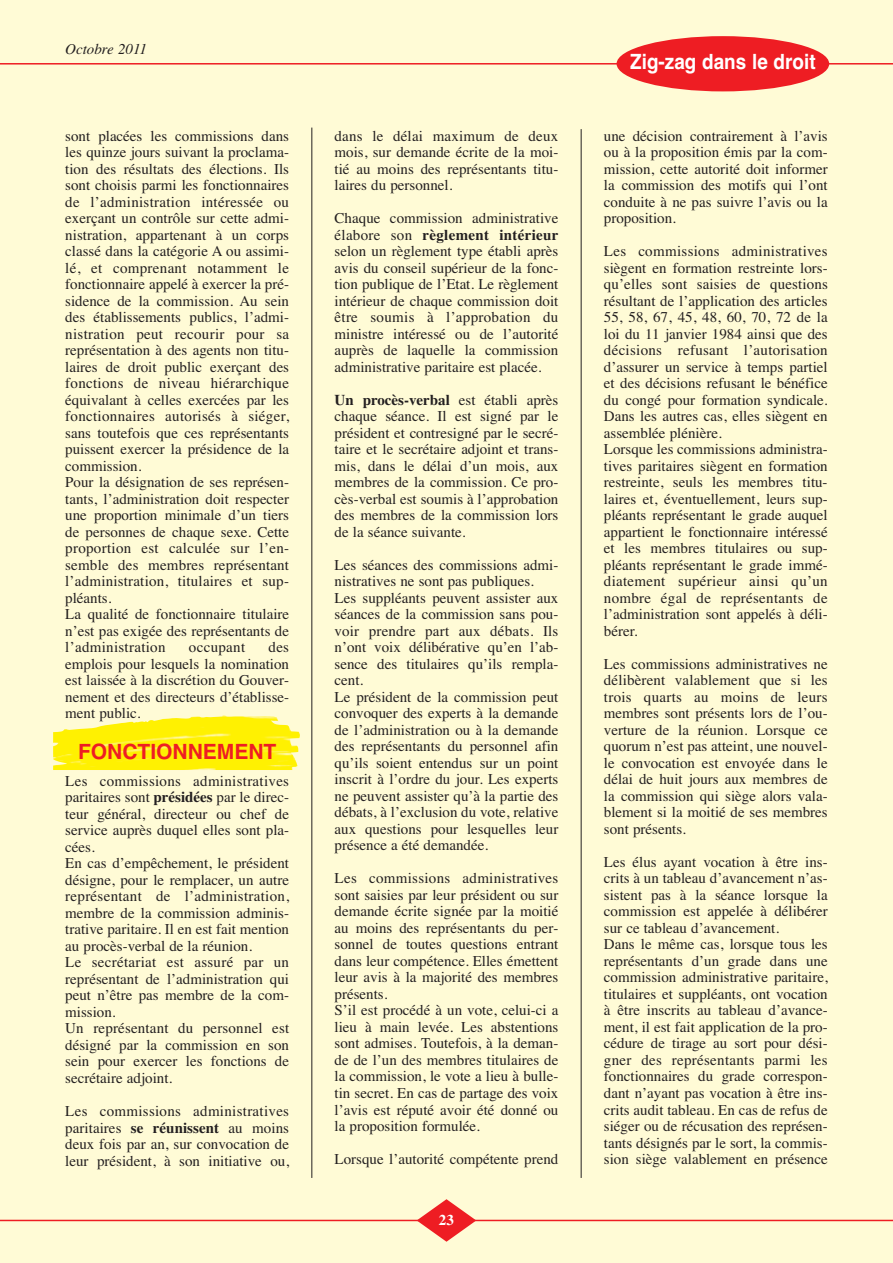
<style>
.page{position:relative;width:893px;height:1263px;background:#fffbd6}
.page>*{position:absolute;margin:0;border:0;box-sizing:border-box;transform-origin:0 0}
.t1{font:700 21px "Helvetica";color:#fff;scale:.9 1}
.t2{font:700 21px "Helvetica";color:#ee1d23}
.t3{font:15px/16.5px "Times";color:#231f20;text-align:justify}
.t4{font:italic 15px "Times";color:#231f20}
.t5{font:15px "Times";letter-spacing:.02em;color:#231f20}
.t6{font:700 15px "Times";color:#fff}
.s1{font-weight:700}
</style>
<div class="page">
<img style="left:53px;top:715px;width:247px;height:55px">
<hr style="left:312px;top:128px;width:1px;height:1050px;background:#231f20">
<hr style="left:581px;top:129px;width:1px;height:1049px;background:#231f20">
<hr style="left:0;top:1220px;width:893px;height:1px;background:#ee1d23">
<hr style="left:0;top:63px;width:893px;height:2px;background:#ee1d23">
<svg style="left:417px;top:1199px;width:59px;height:43px"></svg>
<div style="left:617px;top:36px;width:212px;height:55px;background:#ee1d23;border-radius:50%"></div>
<p class="t4" style="left:65px;top:40px;width:83px">Octobre 2011</p>
<p class="t3" style="left:65px;top:128px;width:225px;text-align:left">sont placées les commissions dans les quinze jours suivant la proclama&shy;tion des résultats des élections. Ils sont choisis parmi les fonctionnaires de l’administration intéressée ou exerçant un contrôle sur cette admi&shy;nistration, appartenant à un corps classé dans la catégorie A ou assimi&shy;lé, et comprenant notamment le fonctionnaire appelé à exercer la pré&shy;sidence de la commission. Au sein des établissements publics, l’admi&shy;nistration peut recourir pour sa représentation à des agents non titu&shy;laires de droit public exerçant des fonctions de niveau hiérarchique équivalant à celles exercées par les fonctionnaires autorisés à siéger, sans toutefois que ces représentants puissent exercer la présidence de la commission.<br>Pour la désignation de ses représen&shy;tants, l’administration doit respecter une proportion minimale d’un tiers de personnes de chaque sexe. Cette proportion est calculée sur l’en&shy;semble des membres représentant l’administration, titulaires et sup&shy;pléants.<br>La qualité de fonctionnaire titulaire n’est pas exigée des représentants de l’administration</p>
<p class="t3" style="left:65px;top:640px;width:225px;text-indent:203px">des emplois pour lesquels la nomination est laissée à la discrétion du Gouver&shy;nement et des directeurs d’établisse&shy;ment public.</p>
<h1 class="t2" style="left:78px;top:737px;width:200px">FONCTIONNEMENT</h1>
<p class="t3" style="left:65px;top:773px;width:225px;text-align:left">Les commissions administratives paritaires sont <span class="s1">présidées</span> par le direc&shy;teur général, directeur ou chef de service auprès duquel elles sont pla&shy;cées.<br>En cas d’empêchement, le président désigne, pour le remplacer, un autre représentant de l’administration, membre de la commission adminis&shy;trative paritaire. Il en est fait mention au procès-verbal de la réunion.<br>Le secrétariat est assuré par un représentant de l’administration qui peut n’être pas membre de la com&shy;mission.<br>Un représentant du personnel est désigné par la commission en son sein pour exercer les fonctions de secrétaire adjoint.</p>
<p class="t3" style="left:65px;top:1103px;width:225px">Les commissions administratives paritaires <span class="s1">se réunissent</span> au moins deux fois par an, sur convocation de leur président, à son initiative ou,</p>
<p class="t5" style="left:189px;top:638px;width:58px">occupant</p>
<p class="t3" style="left:335px;top:128px;width:225px">dans le délai maximum de deux mois, sur demande écrite de la moi&shy;tié au moins des représentants titu&shy;laires du personnel.</p>
<p class="t3" style="left:335px;top:211px;width:225px">Chaque commission administrative élabore son <span class="s1">règlement intérieur </span>selon un règlement type établi après avis du conseil supérieur de la fonc&shy;tion publique de l’Etat. Le règlement intérieur de chaque commission doit être soumis à l’approbation du ministre intéressé ou de l’autorité auprès de laquelle la commission administrative paritaire est placée.</p>
<p class="t3" style="left:335px;top:392px;width:225px"><span class="s1">Un procès-verbal</span> est établi après chaque séance. Il est signé par le président et contresigné par le secré&shy;taire et le secrétaire adjoint et trans&shy;mis, dans le délai d’un mois, aux membres de la commission. Ce pro&shy;cès-verbal est soumis à l’approbation des membres de la commission lors de la séance suivante.</p>
<p class="t3" style="left:335px;top:557px;width:225px;text-align:left">Les séances des commissions admi&shy;nistratives ne sont pas publiques.<br>Les suppléants peuvent assister aux séances de la commission sans pou&shy;voir prendre part aux débats. Ils n’ont voix délibérative qu’en l’ab&shy;sence des titulaires qu’ils rempla&shy;cent.<br>Le président de la commission peut convoquer des experts à la demande de l’administration ou à la demande des représentants du personnel afin qu’ils soient entendus sur un point inscrit à l’ordre du jour. Les experts ne peuvent assister qu’à la partie des débats, à l’exclusion du vote, relative aux questions pour lesquelles leur présence a été demandée.</p>
<p class="t3" style="left:335px;top:871px;width:225px;text-align:left">Les commissions administratives sont saisies par leur président ou sur demande écrite signée par la moitié au moins des représentants du per&shy;sonnel de toutes questions entrant dans leur compétence. Elles émettent leur avis à la majorité des membres présents.<br>S’il est procédé à un vote, celui-ci a lieu à main levée. Les abstentions sont admises. Toutefois, à la deman&shy;de de l’un des membres titulaires de la commission, le vote a lieu à bulle&shy;tin secret. En cas de partage des voix l’avis est réputé avoir été donné ou la proposition formulée.</p>
<p class="t3" style="left:335px;top:1151px;width:225px">Lorsque l’autorité compétente prend</p>
<p class="t6" style="left:439px;top:1209px;width:16px">23</p>
<h1 class="t1" style="left:630px;top:47px;width:207px">Zig-zag dans le droit</h1>
<p class="t3" style="left:604px;top:128px;width:225px">une décision contrairement à l’avis ou à la proposition émis par la com&shy;mission, cette autorité doit informer la commission des motifs qui l’ont conduite à ne pas suivre l’avis ou la proposition.</p>
<p class="t3" style="left:604px;top:244px;width:225px;text-align:left">Les commissions administratives siègent en formation restreinte lors&shy;qu’elles sont saisies de questions résultant de l’application des articles 55, 58, 67, 45, 48, 60, 70, 72 de la loi du 11 janvier 1984 ainsi que des décisions refusant l’autorisation d’assurer un service à temps partiel et des décisions refusant le bénéfice du congé pour formation syndicale.<br>Dans les autres cas, elles siègent en assemblée plénière.<br>Lorsque les commissions administra&shy;tives paritaires siègent en formation restreinte, seuls les membres titu&shy;laires et, éventuellement, leurs sup&shy;pléants représentant le grade auquel appartient le fonctionnaire intéressé et les membres titulaires ou sup&shy;pléants représentant le grade immé&shy;diatement supérieur ainsi qu’un nombre égal de représentants de l’administration sont appelés à déli&shy;bérer.</p>
<p class="t3" style="left:604px;top:656px;width:225px">Les commissions administratives ne délibèrent valablement que si les trois quarts au moins de leurs membres sont présents lors de l’ou&shy;verture de la réunion. Lorsque ce quorum n’est pas atteint, une nouvel&shy;le convocation est envoyée dans le délai de huit jours aux membres de la commission qui siège alors vala&shy;blement si la moitié de ses membres sont présents.</p>
<p class="t3" style="left:604px;top:854px;width:225px;text-align:left">Les élus ayant vocation à être ins&shy;crits à un tableau d’avancement n’as&shy;sistent pas à la séance lorsque la commission est appelée à délibérer sur ce tableau d’avancement.<br>Dans le même cas, lorsque tous les représentants d’un grade dans une commission administrative paritaire, titulaires et suppléants, ont vocation à être inscrits au tableau d’avance&shy;ment, il est fait application de la pro&shy;cédure de tirage au sort pour dési&shy;gner des représentants parmi les fonctionnaires du grade correspon&shy;dant n’ayant pas vocation à être ins&shy;crits audit tableau. En cas de refus de siéger ou de récusation des représen&shy;tants désignés par le sort, la commis&shy;sion siège valablement en présence</p>
</div>
